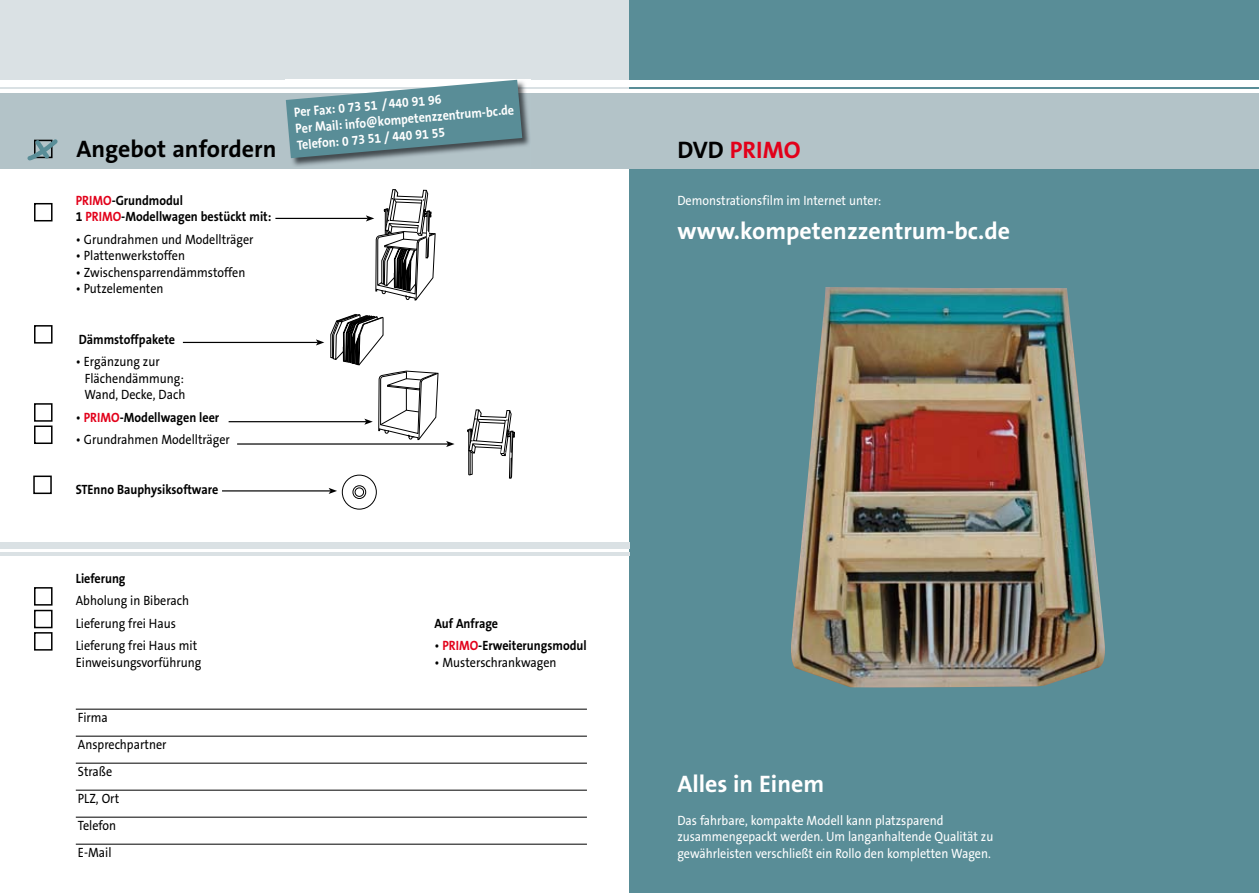
<style>
.page{position:relative;width:1259px;height:893px;background:#fff}
.page>*{position:absolute;margin:0;border:0;box-sizing:border-box;transform-origin:0 0}
.t1{font:700 24px "The Sans B7";color:#fff}
.t2{font:700 24px "The Sans B7";color:#000}
.t3{font:700 24px "The Sans B7";color:#e2001a}
.t4{font:13.5px/27px "The Sans B5 Plain";color:#000;scale:.9 1}
.t5{font:13.5px/16.5px "The Sans B5 Plain";color:#fff;scale:.9 1}
.t6{font:700 13.5px/16.5px "The Sans B7";color:#000;scale:.9 1}
.t7{font:700 13.5px/16.5px "The Sans B7";color:#fff;scale:.9 1}
.s1{color:#e2001a}
.s2{font-family:"The Sans B5 Plain";font-weight:400}
.s3{color:#000}
</style>
<div class="page">
<div style="left:0;top:0;width:629px;height:95px;background:#dae1e4"></div>
<div style="left:629px;top:0;width:630px;height:893px;background:#598d97"></div>
<div style="left:0;top:93px;width:1259px;height:76px;background:#b3c3c8"></div>
<div style="left:0;top:80px;width:1259px;height:6px;background:#fff"></div>
<hr style="left:0;top:90px;width:1259px;height:3px;background:#fff">
<hr style="left:76px;top:709px;width:511px;height:1px;background:#000">
<hr style="left:76px;top:736px;width:511px;height:1px;background:#000">
<hr style="left:76px;top:763px;width:511px;height:1px;background:#000">
<hr style="left:76px;top:790px;width:511px;height:1px;background:#000">
<hr style="left:76px;top:817px;width:511px;height:1px;background:#000">
<hr style="left:76px;top:844px;width:511px;height:1px;background:#000">
<img style="left:791px;top:287px;width:314px;height:400px">
<img style="left:285px;top:79px;width:246px;height:87px">
<img style="left:285px;top:80px;width:246px;height:6px">
<svg style="left:286px;top:80px;width:236px;height:78px"></svg>
<div style="left:34px;top:587px;width:19px;height:19px;border:2px solid #000"></div>
<hr style="left:275px;top:218px;width:93px;height:1px;background:#000">
<hr style="left:183px;top:342px;width:135px;height:1px;background:#000">
<svg style="left:316px;top:339px;width:8px;height:6px"></svg>
<hr style="left:229px;top:421px;width:137px;height:1px;background:#000">
<hr style="left:237px;top:443px;width:211px;height:2px;background:#000">
<svg style="left:446px;top:441px;width:8px;height:6px"></svg>
<div style="left:0;top:542px;width:629px;height:7px;background:#dae1e4"></div>
<hr style="left:0;top:552px;width:629px;height:3px;background:#dae1e4">
<div style="left:34px;top:610px;width:19px;height:18px;border:2px solid #000"></div>
<div style="left:34px;top:632px;width:19px;height:19px;border:2px solid #000"></div>
<div style="left:34px;top:403px;width:19px;height:19px;border:2px solid #000"></div>
<div style="left:34px;top:425px;width:19px;height:19px;border:2px solid #000"></div>
<div style="left:33px;top:476px;width:19px;height:18px;border:2px solid #000"></div>
<div style="left:34px;top:325px;width:19px;height:19px;border:2px solid #000"></div>
<div style="left:34px;top:203px;width:19px;height:18px;border:2px solid #000"></div>
<svg style="left:27px;top:139px;width:31px;height:22px"></svg>
<hr style="left:222px;top:490px;width:108px;height:1px;background:#000">
<svg style="left:329px;top:488px;width:8px;height:6px"></svg>
<svg style="left:364px;top:371px;width:74px;height:70px"></svg>
<svg style="left:467px;top:409px;width:48px;height:70px"></svg>
<svg style="left:366px;top:189px;width:69px;height:112px"></svg>
<svg style="left:330px;top:314px;width:54px;height:51px"></svg>
<div style="left:342px;top:475px;width:34px;height:34px;border:1px solid #000;border-radius:50%"></div>
<div style="left:355px;top:488px;width:9px;height:9px;border:1px solid #000;border-radius:50%"></div>
<div style="left:353px;top:486px;width:13px;height:13px;border:1px solid #000;border-radius:50%"></div>
<h1 class="t2" style="left:77px;top:136px;width:201px">Angebot anfordern</h1>
<p class="t6" style="left:76px;top:192px;width:219px"><span class="s1">PRIMO</span>-Grundmodul<br>1 <span class="s1">PRIMO</span>-Modellwagen bestückt mit:</p>
<p class="t4" style="left:76px;top:226px;width:199px">• Grundrahmen und Modellträger</p>
<p class="t4" style="left:76px;top:243px;width:123px">• Plattenwerkstoffen</p>
<p class="t4" style="left:76px;top:259px;width:190px">• Zwischensparrendämmstoffen</p>
<p class="t4" style="left:76px;top:276px;width:99px">• Putzelementen</p>
<p class="t6" style="left:79px;top:332px;width:109px">Dämmstoffpakete</p>
<p class="t4" style="left:84px;top:354px;width:114px;line-height:16.5px;text-indent:-9px">• Ergänzung zur<br>Flächendämmung:<br>Wand, Decke, Dach</p>
<p class="t6" style="left:76px;top:410px;width:161px"><span class="s2">•</span> <span class="s1">PRIMO</span>-Modellwagen leer</p>
<p class="t4" style="left:76px;top:427px;width:173px">• Grundrahmen Modellträger</p>
<p class="t6" style="left:76px;top:482px;width:160px">STEnno Bauphysiksoftware</p>
<p class="t7" style="left:293px;top:104px;width:245px;rotate:-5deg">Per Fax: 0 73 51 / 440 91 96<br>Per Mail: info@kompetenzzentrum-bc.de<br>Telefon: 0 73 51 / 440 91 55</p>
<p class="t6" style="left:76px;top:570px;width:57px">Lieferung</p>
<p class="t4" style="left:76px;top:590px;width:136px;line-height:22.5px">Abholung in Biberach<br>Lieferung frei Haus<br>Lieferung frei Haus mit</p>
<p class="t4" style="left:76px;top:649px;width:141px">Einweisungsvorführung</p>
<p class="t4" style="left:78px;top:705px;width:100px">Firma<br>Ansprechpartner<br>Straße<br>PLZ, Ort<br>Telefon<br>E-Mail</p>
<p class="t6" style="left:434px;top:615px;width:72px">Auf Anfrage</p>
<p class="t6" style="left:434px;top:638px;width:171px"><span class="s2">•</span> <span class="s1">PRIMO</span>-Erweiterungsmodul</p>
<p class="t4" style="left:434px;top:649px;width:137px">• Musterschrankwagen</p>
<h1 class="t3" style="left:677px;top:138px;width:125px"><span class="s3">DVD</span> PRIMO</h1>
<p class="t5" style="left:677px;top:192px;width:228px">Demonstrationsfilm im Internet unter:</p>
<h1 class="t1" style="left:677px;top:218px;width:334px">www.kompetenzzentrum-bc.de</h1>
<h1 class="t1" style="left:677px;top:771px;width:148px">Alles in Einem</h1>
<p class="t5" style="left:677px;top:813px;width:353px">Das fahrbare, kompakte Modell kann platzsparend zusammengepackt werden. Um langanhaltende Qualität zu gewährleisten verschließt ein Rollo den kompletten Wagen.</p>
</div>
